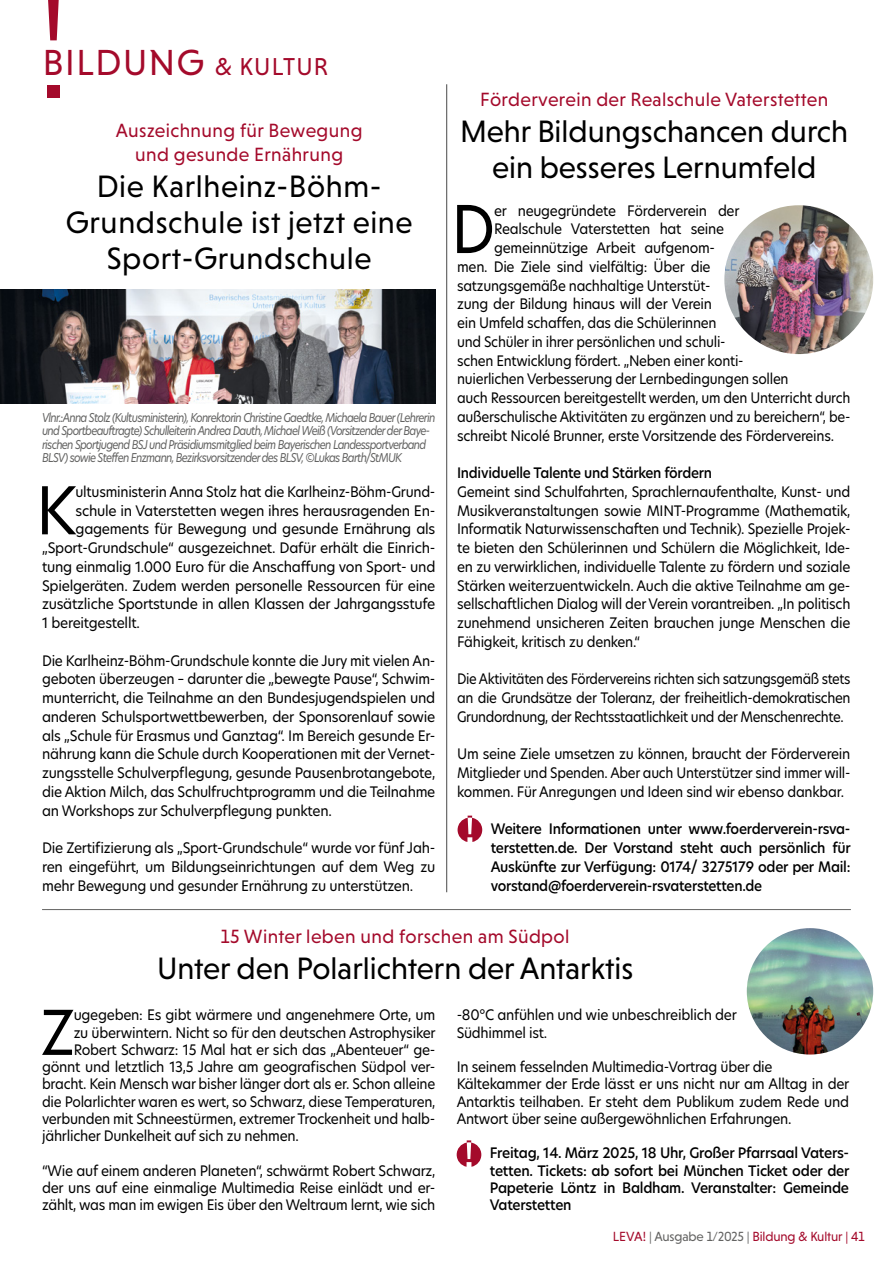
<style>
.page{position:relative;width:893px;height:1263px;background:#fff}
.page>*{position:absolute;margin:0;border:0;box-sizing:border-box;transform-origin:0 0}
.t1{font:64.65px "New Hero";color:#000;scale:.96 1}
.t2{font:64.65px "New Hero";color:#000;scale:.94 1}
.t3{font:60.6px "New Hero";color:#000;scale:.95 1}
.t4{font:36.9px "Niveau Grotesk";letter-spacing:.045em;color:#a40a2b}
.t5{font:31.5px/36px "Niveau Grotesk";color:#000;text-align:center}
.t6{font:31.5px/36px "Niveau Grotesk";letter-spacing:.02em;color:#000;text-align:center}
.t7{font:19.5px/24px "Niveau Grotesk";letter-spacing:.02em;color:#a40a2b;text-align:center}
.t8{font:14.25px/18.8px "New Hero";letter-spacing:-.02em;color:#000;text-align:justify;scale:.95 1}
.t9{font:14.25px/17.2px "New Hero";letter-spacing:-.02em;color:#000;text-align:justify;scale:.96 1}
.t10{font:14.25px "New Hero";letter-spacing:-.02em;color:#000}
.t11{font:14.25px "New Hero";letter-spacing:-.02em;color:#000;scale:.94 1}
.t12{font:14.25px "New Hero";letter-spacing:-.02em;color:#000;scale:.93 1}
.t13{font:500 14.25px/18.8px "New Hero";letter-spacing:-.02em;color:#000;text-align:justify;scale:.95 1}
.t14{font:14.25px/18.8px "New Hero";letter-spacing:-.02em;color:#000;text-align:justify;scale:.9 1}
.t15{font:500 14.25px/17.2px "New Hero";letter-spacing:-.02em;color:#000;text-align:justify;scale:.96 1}
.t16{font:500 14.25px "New Hero";letter-spacing:-.02em;color:#000;scale:.94 1}
.t17{font:13.5px "Niveau Grotesk";letter-spacing:-.01em;color:#a40a2b}
.t18{font:italic 12px/13.5px "New Hero";letter-spacing:-.07em;color:#636362;scale:.87 1}
.s1{font-size:24.9px}
.s2{color:#636362}
</style>
<div class="page">
<svg style="left:458px;top:816px;width:24px;height:26px"></svg>
<hr style="left:446px;top:84px;width:1px;height:808px;background:#494948">
<img style="left:724px;top:205px;width:149px;height:149px;border-radius:74px">
<img style="left:747px;top:928px;width:126px;height:126px;border-radius:63px">
<svg style="left:48px;top:0;width:11px;height:40px"></svg>
<div style="left:47px;top:85px;width:13px;height:13px;background:#a40a2b"></div>
<img style="left:0;top:290px;width:436px;height:113px">
<hr style="left:42px;top:909px;width:809px;height:1px;background:#636362">
<svg style="left:457px;top:1140px;width:24px;height:27px"></svg>
<h3 class="t4" style="left:43px;top:42px;width:287px">BILDUNG <span class="s1">&amp; KULTUR</span></h3>
<h3 class="t7" style="left:480px;top:87px;width:349px">Förderverein der Realschule Vaterstetten</h3>
<h3 class="t5" style="left:460px;top:113px;width:390px">Mehr Bildungschancen durch ein besseres Lernumfeld</h3>
<h3 class="t7" style="left:116px;top:119px;width:248px">Auszeichnung für Bewegung und gesunde Ernährung</h3>
<h3 class="t6" style="left:66px;top:169px;width:348px">Die Karlheinz-Böhm-<br>Grundschule ist jetzt eine<br>Sport-Grundschule</h3>
<h1 class="t2" style="left:451px;top:185px;width:49px">D</h1>
<p class="t8" style="left:494px;top:201px;width:260px">er neugegründete Förderverein der</p>
<p class="t8" style="left:494px;top:219px;width:244px">Realschule Vaterstetten hat seine</p>
<p class="t8" style="left:494px;top:238px;width:234px">gemeinnützige Arbeit aufgenom-</p>
<p class="t8" style="left:457px;top:257px;width:268px">men. Die Ziele sind vielfältig: Über die</p>
<p class="t11" style="left:457px;top:276px;width:271px">satzungsgemäße nachhaltige Unterstüt-</p>
<p class="t8" style="left:457px;top:294px;width:270px">zung der Bildung hinaus will der Verein</p>
<p class="t11" style="left:457px;top:313px;width:278px">ein Umfeld schaffen, das die Schülerinnen</p>
<p class="t12" style="left:457px;top:332px;width:290px">und Schüler in ihrer persönlichen und schuli-</p>
<p class="t12" style="left:457px;top:351px;width:310px">schen Entwicklung fördert. „Neben einer konti-</p>
<p class="t12" style="left:457px;top:369px;width:358px">nuierlichen Verbesserung der Lernbedingungen sollen</p>
<p class="t12" style="left:457px;top:388px;width:424px">auch Ressourcen bereitgestellt werden, um den Unterricht durch</p>
<p class="t12" style="left:457px;top:407px;width:424px">außerschulische Aktivitäten zu ergänzen und zu bereichern“, be-</p>
<p class="t11" style="left:457px;top:426px;width:402px">schreibt Nicolé Brunner, erste Vorsitzende des Fördervereins.</p>
<p class="t16" style="left:457px;top:463px;width:273px">Individuelle Talente und Stärken fördern</p>
<p class="t8" style="left:457px;top:482px;width:416px">Gemeint sind Schulfahrten, Sprachlernaufenthalte, Kunst- und Musikveranstaltungen sowie MINT-Programme (Mathematik, Informatik Naturwissenschaften und Technik). Spezielle Projek&shy;te bieten den Schülerinnen und Schülern die Möglichkeit, Ide&shy;en zu verwirklichen, individuelle Talente zu fördern und soziale Stärken weiterzuentwickeln. Auch die aktive Teilnahme am ge&shy;sellschaftlichen Dialog will der Verein vorantreiben. „In politisch zunehmend unsicheren Zeiten brauchen junge Menschen die Fähigkeit, kritisch zu denken.“</p>
<p class="t14" style="left:457px;top:669px;width:439px">Die Aktivitäten des Fördervereins richten sich satzungsgemäß stets an die Grundsätze der Toleranz, der freiheitlich-demokratischen Grundordnung, der Rechtsstaatlichkeit und der Menschenrechte.</p>
<p class="t8" style="left:457px;top:744px;width:416px">Um seine Ziele umsetzen zu können, braucht der Förderverein Mitglieder und Spenden. Aber auch Unterstützer sind immer will&shy;kommen. Für Anregungen und Ideen sind wir ebenso dankbar.</p>
<p class="t13" style="left:491px;top:820px;width:380px">Weitere Informationen unter www.foerderverein-rsva&shy;terstetten.de. Der Vorstand steht auch persönlich für Auskünfte zur Verfügung: 0174/ 3275179 oder per Mail: vorstand@foerderverein-rsvaterstetten.de</p>
<h3 class="t7" style="left:221px;top:924px;width:350px">15 Winter leben und forschen am Südpol</h3>
<h3 class="t5" style="left:157px;top:950px;width:478px">Unter den Polarlichtern der Antarktis</h3>
<p class="t18" style="left:42px;top:411px;width:454px">Vlnr.:Anna Stolz (Kultusministerin), Konrektorin Christine Gaedtke, Michaela Bauer (Lehrerin und Sportbeauftragte) Schulleiterin Andrea Dauth, Michael Weiß (Vorsitzender der Baye&shy;rischen Sportjugend BSJ und Präsidiumsmitglied beim Bayerischen Landessportverband BLSV) sowie Steffen Enzmann, Bezirksvorsitzender des BLSV, ©Lukas Barth/StMUK</p>
<h1 class="t1" style="left:36px;top:466px;width:44px">K</h1>
<p class="t11" style="left:76px;top:482px;width:384px">ultusministerin Anna Stolz hat die Karlheinz-Böhm-Grund-</p>
<p class="t10" style="left:76px;top:501px;width:361px">schule in Vaterstetten wegen ihres herausragenden En-</p>
<p class="t10" style="left:76px;top:519px;width:361px">gagements für Bewegung und gesunde Ernährung als</p>
<p class="t10" style="left:42px;top:538px;width:395px">„Sport-Grundschule“ ausgezeichnet. Dafür erhält die Einrich-</p>
<p class="t10" style="left:42px;top:557px;width:395px">tung einmalig 1.000 Euro für die Anschaffung von Sport- und</p>
<p class="t10" style="left:42px;top:576px;width:395px">Spielgeräten. Zudem werden personelle Ressourcen für eine</p>
<p class="t10" style="left:42px;top:594px;width:395px">zusätzliche Sportstunde in allen Klassen der Jahrgangsstufe</p>
<p class="t9" style="left:42px;top:614px;width:103px">1 bereitgestellt.</p>
<p class="t8" style="left:42px;top:651px;width:416px">Die Karlheinz-Böhm-Grundschule konnte die Jury mit vielen An&shy;geboten überzeugen – darunter die „bewegte Pause“, Schwim&shy;munterricht, die Teilnahme an den Bundesjugendspielen und anderen Schulsportwettbewerben, der Sponsorenlauf sowie als „Schule für Erasmus und Ganztag“. Im Bereich gesunde Er&shy;nährung kann die Schule durch Kooperationen mit der Vernet&shy;zungsstelle Schulverpflegung, gesunde Pausenbrotangebote, die Aktion Milch, das Schulfruchtprogramm und die Teilnahme an Workshops zur Schulverpflegung punkten.</p>
<p class="t9" style="left:42px;top:838px;width:411px;line-height:18.8px">Die Zertifizierung als „Sport-Grundschule“ wurde vor fünf Jah&shy;ren eingeführt, um Bildungseinrichtungen auf dem Weg zu mehr Bewegung und gesunder Ernährung zu unterstützen.</p>
<h2 class="t3" style="left:41px;top:991px;width:37px">Z</h2>
<p class="t9" style="left:74px;top:1006px;width:378px">ugegeben: Es gibt wärmere und angenehmere Orte, um</p>
<p class="t8" style="left:74px;top:1023px;width:383px">zu überwintern. Nicht so für den deutschen Astrophysiker</p>
<p class="t9" style="left:74px;top:1041px;width:378px">Robert Schwarz: 15 Mal hat er sich das „Abenteuer“ ge-</p>
<p class="t9" style="left:42px;top:1058px;width:411px">gönnt und letztlich 13,5 Jahre am geografischen Südpol ver-</p>
<p class="t11" style="left:42px;top:1074px;width:420px">bracht. Kein Mensch war bisher länger dort als er. Schon alleine</p>
<p class="t11" style="left:42px;top:1092px;width:420px">die Polarlichter waren es wert, so Schwarz, diese Temperaturen,</p>
<p class="t8" style="left:42px;top:1109px;width:416px">verbunden mit Schneestürmen, extremer Trockenheit und halb-</p>
<p class="t8" style="left:42px;top:1126px;width:272px">jährlicher Dunkelheit auf sich zu nehmen.</p>
<p class="t9" style="left:42px;top:1161px;width:411px">“Wie auf einem anderen Planeten“, schwärmt Robert Schwarz, der uns auf eine einmalige Multimedia Reise einlädt und er&shy;zählt, was man im ewigen Eis über den Weltraum lernt, wie sich</p>
<p class="t9" style="left:457px;top:1006px;width:293px">-80°C anfühlen und wie unbeschreiblich der<br>Südhimmel ist.</p>
<p class="t8" style="left:457px;top:1058px;width:415px;line-height:17.2px;text-align:left">In seinem fesselnden Multimedia-Vortrag über die Kältekammer der Erde lässt er uns nicht nur am Alltag in der Antarktis teilhaben. Er steht dem Publikum zudem Rede und Antwort über seine außergewöhnlichen Erfahrungen.</p>
<p class="t15" style="left:490px;top:1144px;width:376px">Freitag, 14. März 2025, 18 Uhr, Großer Pfarrsaal Vaters&shy;tetten. Tickets: ab sofort bei München Ticket oder der Papeterie Löntz in Baldham. Veranstalter: Gemeinde Vaterstetten</p>
<p class="t17" style="left:613px;top:1229px;width:253px">LEVA! <span class="s2">| Ausgabe 1/2025 |</span> Bildung &amp; Kultur | 41</p>
</div>
